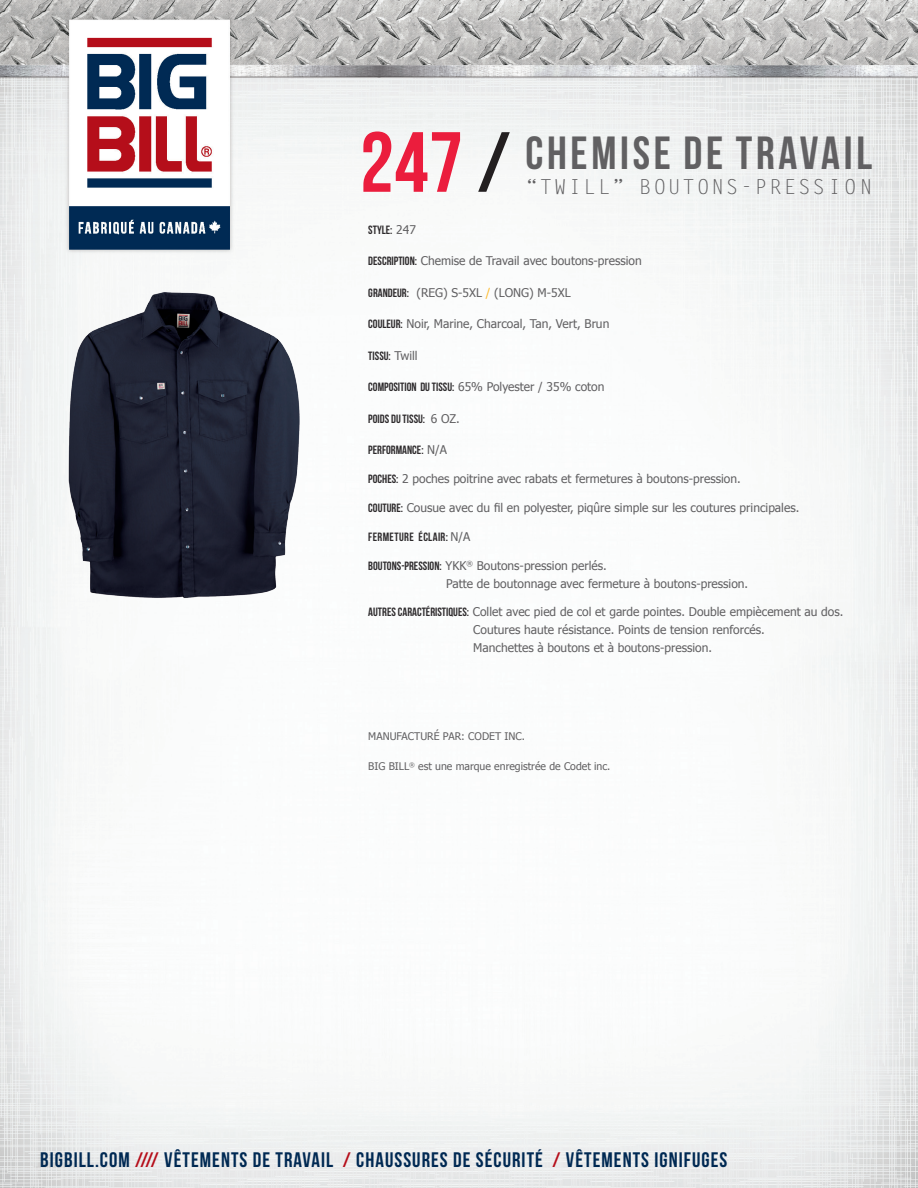
<style>
.page{position:relative;width:918px;height:1188px;background:#fff}
.page>*{position:absolute;margin:0;border:0;box-sizing:border-box;transform-origin:0 0}
.important{font:85.2px "Bebas Neue";color:#eb1d3d}
.important-2{font:46.5px "Bebas Neue";letter-spacing:.08em;color:#616062}
.t1{font:21px "Bebas Neue";letter-spacing:.05em;color:#002953}
.important-3{font:20.7px "Letter Gothic Std";letter-spacing:.1em;color:#616062}
.info{font:12px/18px "Tahoma";color:#616062}
.info-2{font:12px "Bebas Neue";color:#2d2a2c}
.info-3{font:12px "Bebas Neue";letter-spacing:.03em;color:#2d2a2c}
.info-4{font:10.5px "Tahoma";color:#616062}
.important-4{font:10.5px "Tahoma";color:#616062}
.s1{color:#231f20}
.s2{font-family:"Tahoma";color:#616062}
.s3{font-family:"Bebas Neue";color:#2d2a2c}
.s4{color:#fdbb2e}
.s5{color:#b50e1a}
</style>
<div class="page">
<img style="left:0;top:0;width:918px;height:1188px">
<img style="left:22px;top:288px;width:320px;height:312px">
<p class="important" style="left:360px;top:116px;width:152px">247 <span class="s1">/</span></p>
<p class="important-2" style="left:525px;top:128px;width:348px">CHEMISE DE TRAVAIL</p>
<p class="important-3" style="left:525px;top:175px;width:348px">“TWILL” BOUTONS-PRESSION</p>
<p class="info-2" style="left:368px;top:223px;width:49px">STYLE: <span class="s2">247</span></p>
<p class="info" style="left:368px;top:251px;width:275px"><span class="s3">DESCRIPTION:</span> Chemise de Travail avec boutons-pression</p>
<p class="info" style="left:368px;top:283px;width:204px"><span class="s3">GRANDEUR:</span> (REG) S-5XL <span class="s4">/</span> (LONG) M-5XL</p>
<p class="info" style="left:368px;top:314px;width:243px"><span class="s3">COULEUR:</span> Noir, Marine, Charcoal, Tan, Vert, Brun</p>
<p class="info-2" style="left:368px;top:349px;width:51px">TISSU: <span class="s2">Twill</span></p>
<p class="info" style="left:368px;top:377px;width:238px"><span class="s3">COMPOSITION DU TISSU:</span> 65% Polyester / 35% coton</p>
<p class="info-2" style="left:368px;top:412px;width:93px">POIDS DU TISSU: <span class="s2">6 OZ.</span></p>
<p class="info-2" style="left:368px;top:444px;width:80px">PERFORMANCE: <span class="s2">N/A</span></p>
<p class="info" style="left:368px;top:469px;width:374px"><span class="s3">POCHES:</span> 2 poches poitrine avec rabats et fermetures à boutons-pression.</p>
<p class="info" style="left:368px;top:498px;width:433px"><span class="s3">COUTURE:</span> Cousue avec du fil en polyester, piqûre simple sur les coutures principales.</p>
<p class="info-3" style="left:368px;top:530px;width:104px">FERMETURE ÉCLAIR: <span class="s2">N/A</span></p>
<p class="info" style="left:446px;top:556px;width:303px;text-indent:-78px"><span class="s3">BOUTONS-PRESSION:</span> YKK<sup>®</sup> Boutons-pression perlés.<br>Patte de boutonnage avec fermeture à boutons-pression.</p>
<p class="info" style="left:473px;top:602px;width:372px;text-indent:-105px"><span class="s3">AUTRES CARACTÉRISTIQUES:</span> Collet avec pied de col et garde pointes. Double empiècement au dos.<br>Coutures haute résistance. Points de tension renforcés.<br>Manchettes à boutons et à boutons-pression.</p>
<p class="important-4" style="left:368px;top:729px;width:158px">MANUFACTURÉ PAR: CODET INC.</p>
<p class="info-4" style="left:368px;top:759px;width:244px">BIG BILL<sup>®</sup> est une marque enregistrée de Codet inc.</p>
<h3 class="t1" style="left:40px;top:1148px;width:689px">BIGBILL.COM <span class="s5">////</span> VÊTEMENTS DE TRAVAIL <span class="s5">/</span> CHAUSSURES DE SÉCURITÉ <span class="s5">/</span> VÊTEMENTS IGNIFUGES</h3>
</div>
